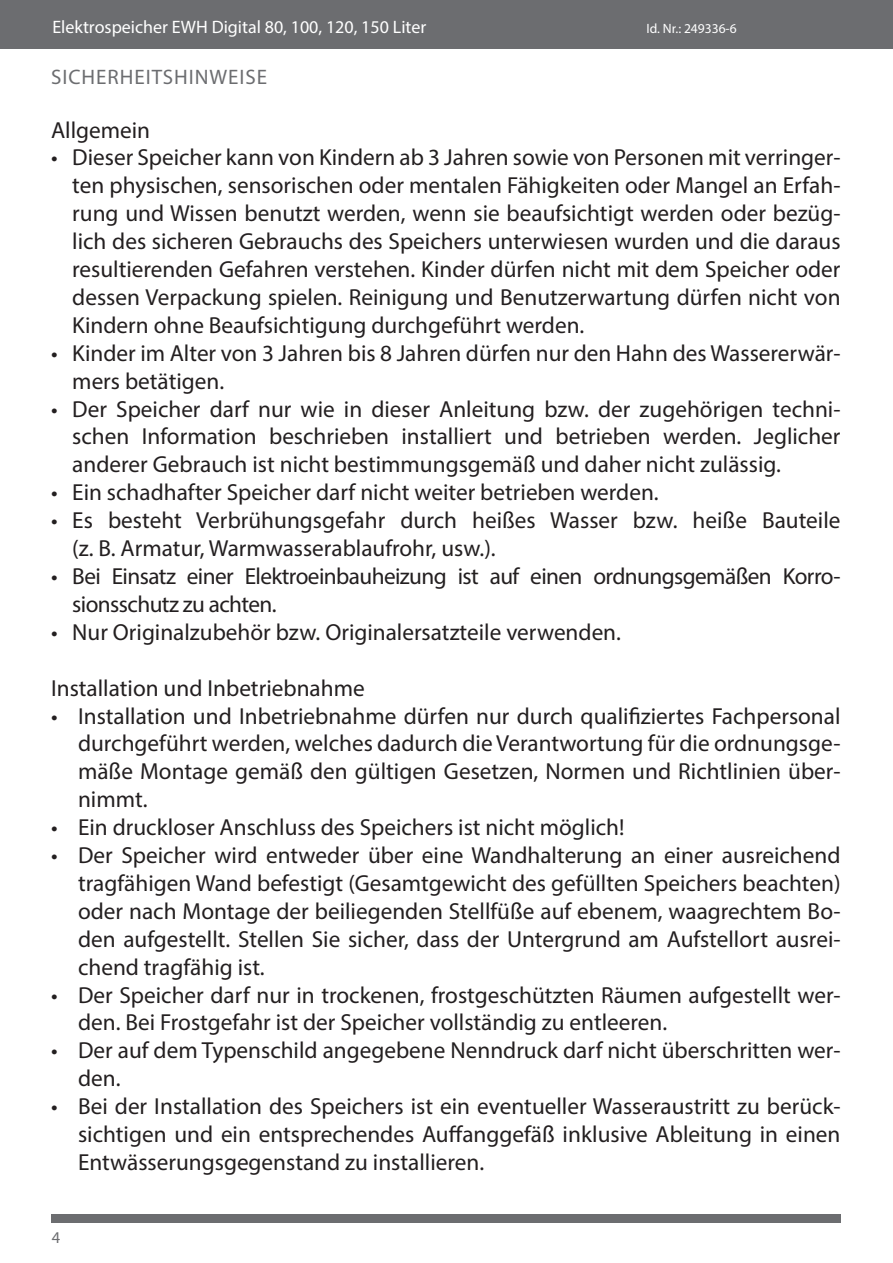
<style>
.page{position:relative;width:893px;height:1263px;background:#fff}
.page>*{position:absolute;margin:0;border:0;box-sizing:border-box;transform-origin:0 0}
.Helv__SICHERHEITSBES{font:23.25px/27.9px "Myriad Pro";color:#231f20;text-align:justify}
.Helv__SICHERHEITSBES-2{font:23.25px/27.9px "Myriad Pro";letter-spacing:-.025em;color:#231f20}
.Helv__Überschrift_gr{font:21px "Myriad Pro";letter-spacing:.045em;color:#6c6d70}
.t1{font:18px "Myriad Pro";color:#fff}
.t2{font:16.5px "Myriad Pro";color:#6c6d70}
.t3{font:13.5px "Myriad Pro";color:#fff}
</style>
<div class="page">
<div style="left:0;top:0;width:893px;height:49px;background:#6c6d70"></div>
<div style="left:52px;top:1214px;width:789px;height:8px;background:#6c6d70"></div>
<p class="t1" style="left:52px;top:16px;width:375px">Elektrospeicher EWH Digital 80, 100, 120, 150 Liter</p>
<p class="t3" style="left:646px;top:20px;width:92px">Id. Nr.: 249336-6</p>
<p class="Helv__Überschrift_gr" style="left:51px;top:64px;width:217px">SICHERHEITSHINWEISE</p>
<p class="Helv__SICHERHEITSBES" style="left:51px;top:115px;width:101px">Allgemein</p>
<p class="Helv__SICHERHEITSBES" style="left:72px;top:143px;width:770px;text-indent:-21px">• Dieser Speicher kann von Kindern ab 3 Jahren sowie von Personen mit verringer&shy;ten physischen, sensorischen oder mentalen Fähigkeiten oder Mangel an Erfah&shy;rung und Wissen benutzt werden, wenn sie beaufsichtigt werden oder bezüg&shy;lich des sicheren Gebrauchs des Speichers unterwiesen wurden und die daraus resultierenden Gefahren verstehen. Kinder dürfen nicht mit dem Speicher oder dessen Verpackung spielen. Reinigung und Benutzerwartung dürfen nicht von Kindern ohne Beaufsichtigung durchgeführt werden.</p>
<p class="Helv__SICHERHEITSBES" style="left:72px;top:339px;width:770px;text-indent:-21px">• Kinder im Alter von 3 Jahren bis 8 Jahren dürfen nur den Hahn des Wassererwär&shy;mers betätigen.</p>
<p class="Helv__SICHERHEITSBES" style="left:72px;top:394px;width:770px;text-indent:-21px">• Der Speicher darf nur wie in dieser Anleitung bzw. der zugehörigen techni&shy;schen Information beschrieben installiert und betrieben werden. Jeglicher anderer Gebrauch ist nicht bestimmungsgemäß und daher nicht zulässig.</p>
<p class="Helv__SICHERHEITSBES" style="left:51px;top:478px;width:609px">• Ein schadhafter Speicher darf nicht weiter betrieben werden.</p>
<p class="Helv__SICHERHEITSBES" style="left:72px;top:506px;width:770px;text-indent:-21px">• Es besteht Verbrühungsgefahr durch heißes Wasser bzw. heiße Bauteile (z. B. Armatur, Warmwasserablaufrohr, usw.).</p>
<p class="Helv__SICHERHEITSBES-2" style="left:72px;top:562px;width:770px;text-indent:-21px">• Bei Einsatz einer Elektroeinbauheizung ist auf einen ordnungsgemäßen Korro&shy;sionsschutz zu achten.</p>
<p class="Helv__SICHERHEITSBES" style="left:51px;top:618px;width:571px">• Nur Originalzubehör bzw. Originalersatzteile verwenden.</p>
<p class="Helv__SICHERHEITSBES" style="left:51px;top:673px;width:315px">Installation und Inbetriebnahme</p>
<p class="Helv__SICHERHEITSBES" style="left:78px;top:701px;width:764px;text-indent:-27px">• Installation und Inbetriebnahme dürfen nur durch qualifiziertes Fachpersonal durchgeführt werden, welches dadurch die Verantwortung für die ordnungsge&shy;mäße Montage gemäß den gültigen Gesetzen, Normen und Richtlinien über&shy;nimmt.</p>
<p class="Helv__SICHERHEITSBES" style="left:51px;top:813px;width:575px">• Ein druckloser Anschluss des Speichers ist nicht möglich!</p>
<p class="Helv__SICHERHEITSBES" style="left:78px;top:841px;width:764px;text-indent:-27px">• Der Speicher wird entweder über eine Wandhalterung an einer ausreichend tragfähigen Wand befestigt (Gesamtgewicht des gefüllten Speichers beachten) oder nach Montage der beiliegenden Stellfüße auf ebenem, waagrechtem Bo&shy;den aufgestellt. Stellen Sie sicher, dass der Untergrund am Aufstellort ausrei&shy;chend tragfähig ist.</p>
<p class="Helv__SICHERHEITSBES" style="left:78px;top:980px;width:764px;text-indent:-27px">• Der Speicher darf nur in trockenen, frostgeschützten Räumen aufgestellt wer&shy;den. Bei Frostgefahr ist der Speicher vollständig zu entleeren.</p>
<p class="Helv__SICHERHEITSBES" style="left:78px;top:1036px;width:764px;text-indent:-27px">• Der auf dem Typenschild angegebene Nenndruck darf nicht überschritten wer&shy;den.</p>
<p class="Helv__SICHERHEITSBES" style="left:78px;top:1092px;width:764px;text-indent:-27px">• Bei der Installation des Speichers ist ein eventueller Wasseraustritt zu berück&shy;sichtigen und ein entsprechendes Auffanggefäß inklusive Ableitung in einen Entwässerungsgegenstand zu installieren.</p>
<p class="t2" style="left:52px;top:1227px;width:10px">4</p>
</div>
